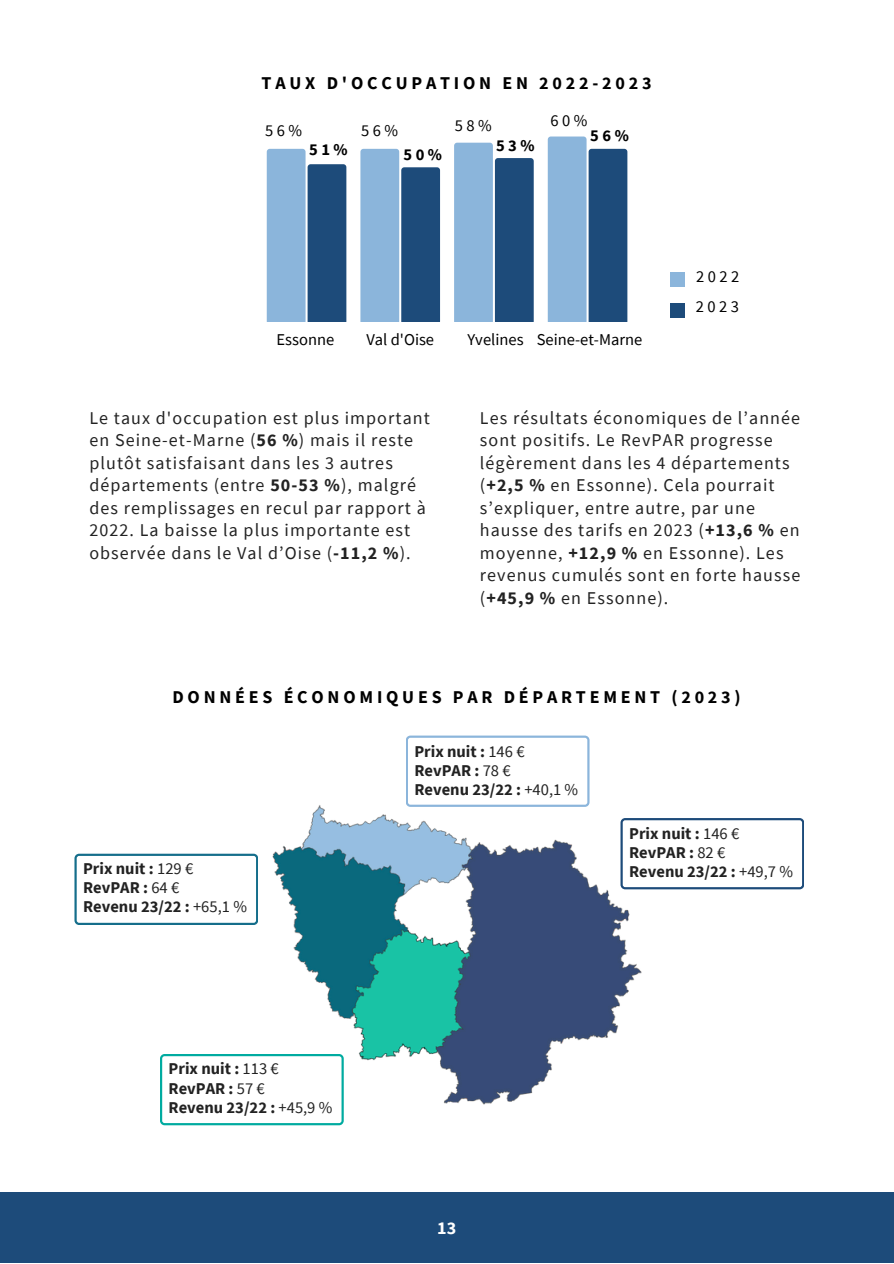
<style>
.page{position:relative;width:894px;height:1264px;background:#fff}
.page>*{position:absolute;margin:0;border:0;box-sizing:border-box;transform-origin:0 0}
.t1{font:18px/22.5px "Source Sans Pro";letter-spacing:.06em;color:#222}
.t2{font:700 18px "Source Sans Pro";letter-spacing:.21em;color:#000}
.t3{font:700 18px "Source Sans Pro";color:#fff}
.t4{font:700 16.5px "Source Sans Pro";color:#222}
.t5{font:16.5px "Source Sans Pro";color:#000}
.t6{font:700 16.5px "Source Sans Pro";letter-spacing:.21em;color:#000}
.s1{font-weight:700}
.s2{font-weight:400}
</style>
<div class="page">
<svg style="left:267px;top:149px;width:79px;height:172px"></svg>
<svg style="left:360px;top:149px;width:80px;height:172px"></svg>
<svg style="left:454px;top:143px;width:79px;height:178px"></svg>
<svg style="left:547px;top:136px;width:80px;height:185px"></svg>
<div style="left:670px;top:303px;width:14px;height:14px;background:#1d4b7a"></div>
<div style="left:670px;top:272px;width:14px;height:15px;background:#8bb5db"></div>
<svg style="left:160px;top:1054px;width:34px;height:71px"></svg>
<svg style="left:719px;top:818px;width:85px;height:71px"></svg>
<svg style="left:74px;top:853px;width:120px;height:72px"></svg>
<svg style="left:406px;top:735px;width:183px;height:33px"></svg>
<div style="left:0;top:1192px;width:893px;height:71px;background:#1d4b7a"></div>
<img style="left:194px;top:768px;width:525px;height:358px">
<p class="t2" style="left:261px;top:71px;width:391px">TAUX D'OCCUPATION EN 2022-2023</p>
<p class="t5" style="left:265px;top:120px;width:38px">56%</p>
<p class="t6" style="left:309px;top:139px;width:40px">51%</p>
<p class="t5" style="left:361px;top:120px;width:38px">56%</p>
<p class="t6" style="left:403px;top:144px;width:40px">50%</p>
<p class="t5" style="left:455px;top:115px;width:38px">58%</p>
<p class="t6" style="left:496px;top:134px;width:40px">53%</p>
<p class="t5" style="left:550px;top:110px;width:38px">60%</p>
<p class="t6" style="left:590px;top:125px;width:40px">56%</p>
<h1 class="t5" style="left:696px;top:266px;width:45px">2022</h1>
<h2 class="t5" style="left:695px;top:296px;width:45px">2023</h2>
<h1 class="t5" style="left:276px;top:329px;width:59px">Essonne</h1>
<p class="t5" style="left:366px;top:329px;width:69px">Val d'Oise</p>
<p class="t5" style="left:467px;top:329px;width:58px">Yvelines</p>
<p class="t5" style="left:536px;top:329px;width:107px">Seine-et-Marne</p>
<p class="t1" style="left:89px;top:406px;width:342px">Le taux d'occupation est plus important en Seine-et-Marne (<span class="s1">56 %</span>) mais il reste plutôt satisfaisant dans les 3 autres départements (entre <span class="s1">50-53 %</span>), malgré des remplissages en recul par rapport à 2022. La baisse la plus importante est observée dans le Val d’Oise (<span class="s1">-11,2 %</span>).</p>
<p class="t1" style="left:479px;top:406px;width:322px">Les résultats économiques de l’année sont positifs. Le RevPAR progresse légèrement dans les 4 départements (<span class="s1">+2,5 %</span> en Essonne). Cela pourrait s’expliquer, entre autre, par une hausse des tarifs en 2023 (<span class="s1">+13,6 %</span> en moyenne, <span class="s1">+12,9 %</span> en Essonne). Les revenus cumulés sont en forte hausse (<span class="s1">+45,9 %</span> en Essonne).</p>
<p class="t2" style="left:172px;top:685px;width:569px">DONNÉES ÉCONOMIQUES PAR DÉPARTEMENT (2023)</p>
<p class="t4" style="left:414px;top:740px;width:112px">Prix nuit : <span class="s2">146 €</span></p>
<p class="t4" style="left:414px;top:759px;width:98px">RevPAR : <span class="s2">78 €</span></p>
<h2 class="t4" style="left:414px;top:778px;width:165px">Revenu 23/22 : <span class="s2">+40,1 %</span></h2>
<h1 class="t4" style="left:629px;top:822px;width:112px">Prix nuit : <span class="s2">146 €</span></h1>
<h1 class="t4" style="left:629px;top:841px;width:98px">RevPAR : <span class="s2">82 €</span></h1>
<h1 class="t4" style="left:83px;top:858px;width:112px">Prix nuit : <span class="s2">129 €</span></h1>
<h1 class="t4" style="left:629px;top:860px;width:165px">Revenu 23/22 : <span class="s2">+49,7 %</span></h1>
<p class="t4" style="left:83px;top:877px;width:98px">RevPAR : <span class="s2">64 €</span></p>
<p class="t4" style="left:83px;top:896px;width:165px">Revenu 23/22 : <span class="s2">+65,1 %</span></p>
<h2 class="t4" style="left:169px;top:1058px;width:112px">Prix nuit : <span class="s2">113 €</span></h2>
<h2 class="t4" style="left:169px;top:1077px;width:98px">RevPAR : <span class="s2">57 €</span></h2>
<h2 class="t4" style="left:169px;top:1096px;width:165px">Revenu 23/22 : <span class="s2">+45,9 %</span></h2>
<h2 class="t3" style="left:437px;top:1216px;width:21px">13</h2>
</div>
